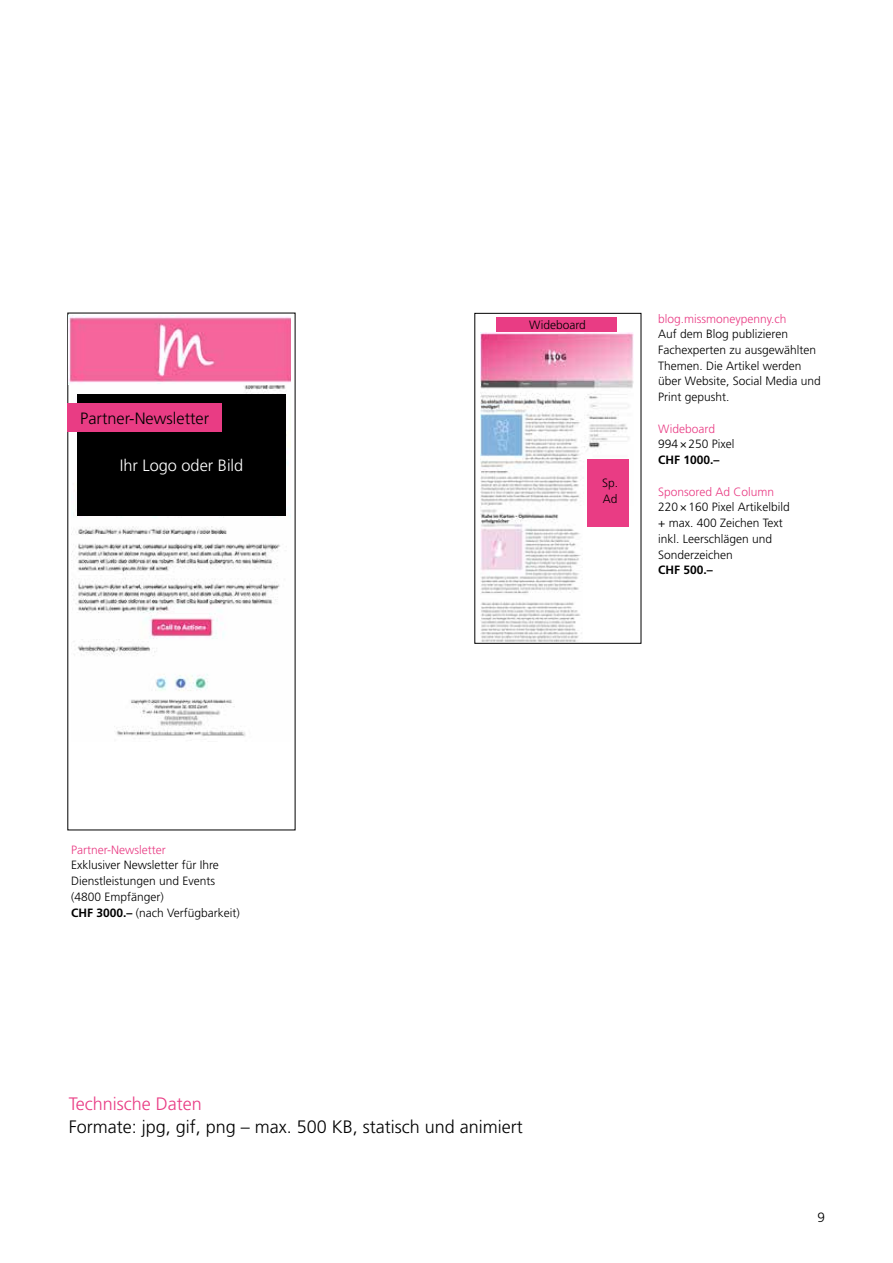
<style>
.page{position:relative;width:893px;height:1263px;background:#fff}
.page>*{position:absolute;margin:0;border:0;box-sizing:border-box;transform-origin:0 0}
.t1{font:300 18px "Frutiger";color:#000}
.t2{font:300 18px "Frutiger";color:#e93c84}
.t3{font:300 16.35px "Frutiger";color:#000}
.t4{font:300 16.35px "Frutiger";color:#fff}
.t5{font:300 13.5px "Frutiger";color:#000}
.t6{font:300 12px/15.8px "Frutiger";color:#000}
.t7{font:300 12px "Frutiger";color:#e93c84}
.t8{font:700 12px "Frutiger";color:#000}
.s1{font-weight:700}
</style>
<div class="page">
<img style="left:481px;top:333px;width:152px;height:173px">
<div style="left:496px;top:317px;width:121px;height:15px;background:#e93c84"></div>
<div style="left:587px;top:460px;width:42px;height:67px;background:#e93c84"></div>
<img style="left:481px;top:509px;width:101px;height:133px">
<img style="left:71px;top:385px;width:220px;height:352px">
<img style="left:69px;top:315px;width:222px;height:69px">
<div style="left:78px;top:394px;width:208px;height:122px;background:#000"></div>
<div style="left:67px;top:404px;width:155px;height:28px;background:#e93c84"></div>
<h2 class="t3" style="left:80px;top:409px;width:131px">Partner-Newsletter</h2>
<h2 class="t4" style="left:120px;top:456px;width:125px">Ihr Logo oder Bild</h2>
<p class="t6" style="left:529px;top:317px;width:58px">Wideboard</p>
<p class="t6" style="left:602px;top:475px;width:18px">Sp.<br>Ad</p>
<p class="t7" style="left:658px;top:312px;width:130px">blog.missmoneypenny.ch</p>
<p class="t6" style="left:658px;top:326px;width:164px">Auf dem Blog publizieren<br>Fachexperten zu ausgewählten<br>Themen. Die Artikel werden über Website, Social Media und<br>Print gepusht.</p>
<p class="t7" style="left:658px;top:422px;width:58px">Wideboard</p>
<p class="t6" style="left:658px;top:436px;width:78px">994×250 Pixel</p>
<p class="t8" style="left:658px;top:453px;width:63px">CHF 1000.–</p>
<p class="t7" style="left:658px;top:485px;width:117px">Sponsored Ad Column</p>
<p class="t6" style="left:658px;top:499px;width:133px">220×160 Pixel Artikelbild + max. 400 Zeichen Text inkl. Leerschlägen und<br>Sonderzeichen</p>
<p class="t8" style="left:658px;top:563px;width:56px">CHF 500.–</p>
<p class="t7" style="left:71px;top:842px;width:96px">Partner-Newsletter</p>
<p class="t6" style="left:71px;top:857px;width:170px">Exklusiver Newsletter für Ihre<br>Dienstleistungen und Events (4800 Empfänger)<br><span class="s1">CHF 3000.–</span> (nach Verfügbarkeit)</p>
<h1 class="t2" style="left:69px;top:1094px;width:135px">Technische Daten</h1>
<h1 class="t1" style="left:69px;top:1116px;width:456px">Formate: jpg, gif, png – max. 500 KB, statisch und animiert</h1>
<p class="t5" style="left:817px;top:1210px;width:9px">9</p>
</div>
